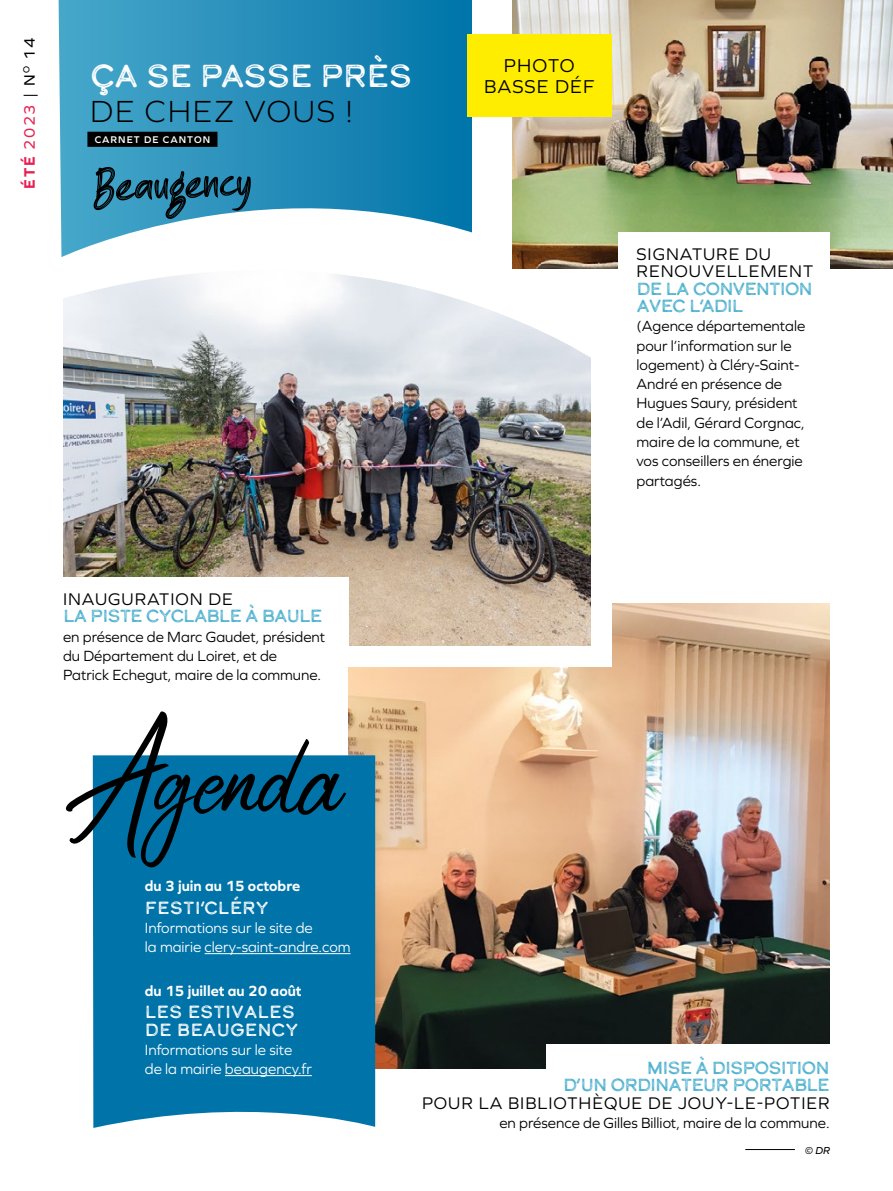
<style>
.page{position:relative;width:893px;height:1191px;background:#fff}
.page>*{position:absolute;margin:0;border:0;box-sizing:border-box;transform-origin:0 0}
.t1{font:85.58px "Radicalis";color:#000}
.t2{font:31.68px "Calder Dark Grit";letter-spacing:-.03em;color:#fff}
.t3{font:300 31.68px "Graphie";letter-spacing:.055em;color:#000}
.t4{font:19.43px/21.7px "Graphie";letter-spacing:.055em;color:#000;text-align:center}
.t5{font:17.5px/17.5px "Calder Dark Grit";letter-spacing:-.06em;color:#52b3d0;text-align:right}
.t6{font:17.5px/17.5px "Graphie";letter-spacing:.055em;color:#000}
.t7{font:17.5px/17.5px "Calder Dark Grit";color:#fff}
.t8{font:15.75px "Graphie";letter-spacing:.1em;color:#e62154}
.t9{font:15.4px/19.2px "Graphie";color:#000}
.t10{font:15.4px/19.2px "Graphie";color:#fff}
.t11{font:700 15.4px "Graphie";color:#fff}
.t12{font:italic 10.5px "Graphie";color:#000}
.t13{font:600 10.15px "Graphie";letter-spacing:.1em;color:#fff}
.s1{font-weight:700}
.s2{color:#000}
</style>
<div class="page">
<img style="left:348px;top:603px;width:482px;height:466px">
<div style="left:335px;top:645px;width:276px;height:21px;background:#fff"></div>
<div style="left:590px;top:514px;width:21px;height:152px;background:#fff"></div>
<img style="left:63px;top:357px;width:527px;height:288px">
<svg style="left:63px;top:320px;width:417px;height:37px;background:#dee3e8"></svg>
<svg style="left:58px;top:0;width:455px;height:320px"></svg>
<svg style="left:94px;top:167px;width:157px;height:52px;background:#2e7692"></svg>
<svg style="left:480px;top:195px;width:111px;height:167px"></svg>
<div style="left:17px;top:577px;width:331px;height:76px;background:#fff"></div>
<div style="left:547px;top:1043px;width:304px;height:65px;background:#fff"></div>
<div style="left:87px;top:132px;width:130px;height:15px;background:#000"></div>
<img style="left:513px;top:0;width:380px;height:269px">
<div style="left:619px;top:233px;width:211px;height:75px;background:#fff"></div>
<div style="left:93px;top:755px;width:282px;height:373px;background:#0074a9"></div>
<hr style="left:205px;top:953px;width:146px;height:1px;background:#fff">
<hr style="left:225px;top:1075px;width:87px;height:1px;background:#fff">
<hr style="left:745px;top:1149px;width:50px;height:1px;background:#000">
<div style="left:467px;top:34px;width:144px;height:83px;background:#ffed00"></div>
<p class="t8" style="left:20px;top:189px;width:152px;rotate:-90deg"><span class="s1">ÉTÉ</span> 2023 <span class="s2">| N</span><sup>O</sup> <span class="s2">14</span></p>
<h2 class="t2" style="left:90px;top:54px;width:324px">ÇA SE PASSE PRÈS</h2>
<h2 class="t3" style="left:90px;top:93px;width:264px">DE CHEZ VOUS !</h2>
<p class="t13" style="left:95px;top:134px;width:117px">CARNET DE CANTON</p>
<p class="t4" style="left:484px;top:54px;width:112px">PHOTO<br>BASSE DÉF</p>
<p class="t6" style="left:636px;top:245px;width:178px">SIGNATURE DU<br>RENOUVELLEMENT</p>
<p class="t5" style="left:636px;top:279px;width:178px;text-align:left">DE LA CONVENTION<br>AVEC L’ADIL</p>
<p class="t9" style="left:636px;top:316px;width:170px">(Agence départementale pour l’information sur le logement) à Cléry-Saint-<br>André en présence de<br>Hugues Saury, président de l’Adil, Gérard Corgnac, maire de la commune, et vos conseillers en énergie partagés.</p>
<p class="t6" style="left:63px;top:590px;width:171px">INAUGURATION DE</p>
<p class="t5" style="left:63px;top:607px;width:261px">LA PISTE CYCLABLE À BAULE</p>
<p class="t9" style="left:63px;top:626px;width:264px">en présence de Marc Gaudet, président du Département du Loiret, et de<br>Patrick Echegut, maire de la commune.</p>
<h1 class="t1" style="left:63px;top:760px;width:283px">Agenda</h1>
<p class="t11" style="left:145px;top:877px;width:157px">du 3 juin au 15 octobre</p>
<p class="t7" style="left:145px;top:898px;width:125px">FESTI’CLÉRY</p>
<p class="t10" style="left:145px;top:917px;width:207px">Informations sur le site de<br>la mairie clery-saint-andre.com</p>
<p class="t11" style="left:145px;top:981px;width:158px">du 15 juillet au 20 août</p>
<p class="t7" style="left:145px;top:1002px;width:155px">LES ESTIVALES<br>DE BEAUGENCY</p>
<p class="t10" style="left:145px;top:1039px;width:168px">Informations sur le site de la mairie beaugency.fr</p>
<p class="t5" style="left:563px;top:1058px;width:268px">MISE À DISPOSITION<br>D’UN ORDINATEUR PORTABLE</p>
<p class="t6" style="left:422px;top:1093px;width:409px">POUR LA BIBLIOTHÈQUE DE JOUY-LE-POTIER</p>
<p class="t9" style="left:499px;top:1112px;width:332px">en présence de Gilles Billiot, maire de la commune.</p>
<p class="t12" style="left:805px;top:1144px;width:27px">© DR</p>
</div>
